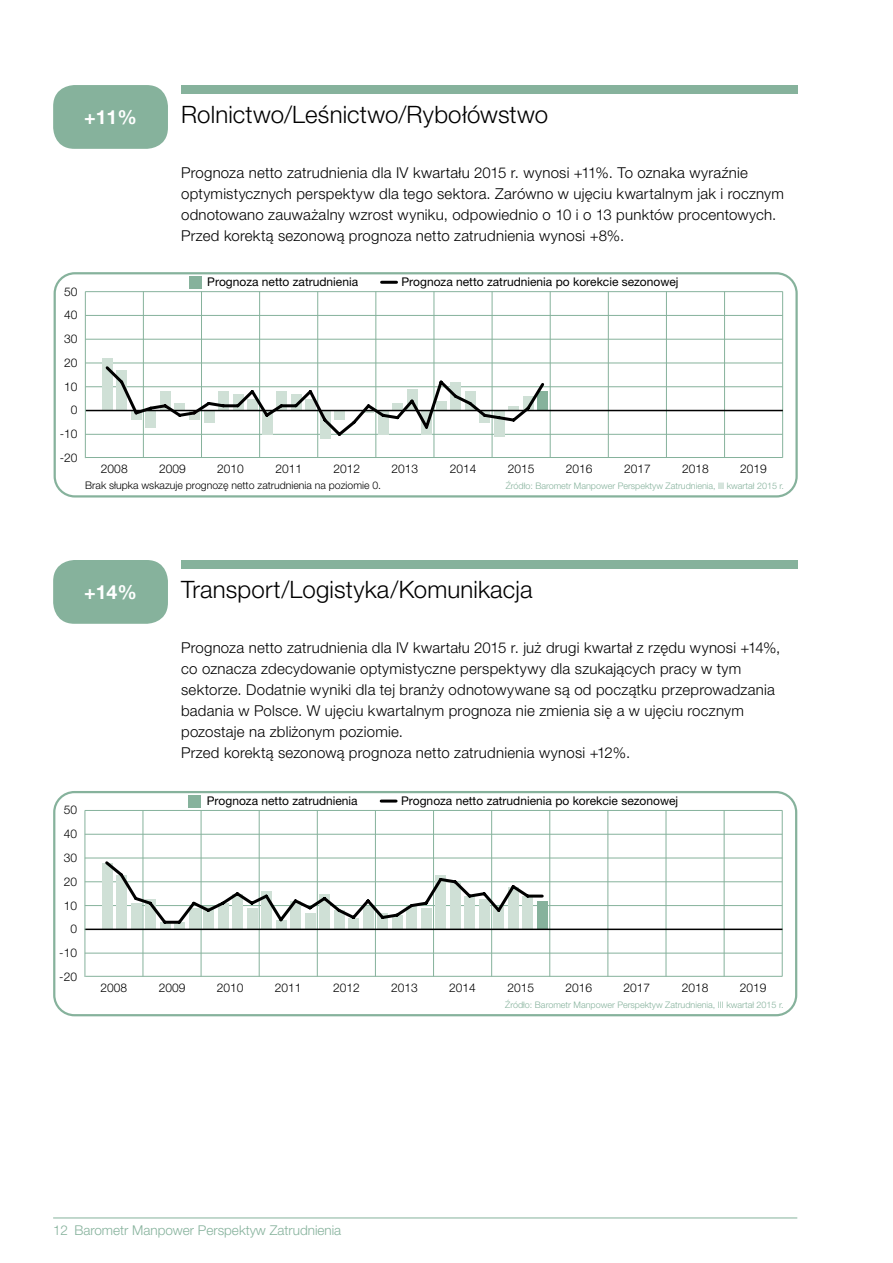
<style>
.page{position:relative;width:893px;height:1263px;background:#fff}
.page>*{position:absolute;margin:0;border:0;box-sizing:border-box;transform-origin:0 0}
.t1{font:300 24px "Helvetica Neue LT Pro";letter-spacing:.005em;color:#000}
.t2{font:700 19.5px "Helvetica Neue LT Pro";color:#fff}
.t3{font:300 15px/21px "Helvetica Neue LT Pro";letter-spacing:.015em;color:#000}
.t4{font:300 13.5px "Helvetica Neue LT Pro";color:#86b29c}
.t5{font:12px "Helvetica Neue LT Pro";color:#000}
.t6{font:300 12px/23.7px "Helvetica Neue LT Std";color:#000;text-align:right}
.t7{font:300 10.5px "Helvetica Neue LT Pro";color:#000}
.t8{font:300 9px "Helvetica Neue LT Pro";color:#86b29c}
</style>
<div class="page">
<hr style="left:53px;top:1217px;width:744px;height:1px;background:#86b29c">
<div style="left:53px;top:85px;width:115px;height:64px;background:#86b29c;border-radius:21px"></div>
<svg style="left:54px;top:272px;width:744px;height:225px"></svg>
<svg style="left:53px;top:791px;width:744px;height:225px"></svg>
<div style="left:181px;top:85px;width:617px;height:9px;background:#86b29c"></div>
<div style="left:181px;top:560px;width:617px;height:8px;background:#86b29c"></div>
<div style="left:53px;top:560px;width:115px;height:64px;background:#86b29c;border-radius:21px"></div>
<h2 class="t2" style="left:84px;top:105px;width:54px">+11%</h2>
<h1 class="t1" style="left:181px;top:100px;width:369px">Rolnictwo/Leśnictwo/Rybołówstwo</h1>
<p class="t3" style="left:181px;top:162px;width:604px">Prognoza netto zatrudnienia dla IV kwartału 2015 r. wynosi +11%. To oznaka wyraźnie optymistycznych perspektyw dla tego sektora. Zarówno w ujęciu kwartalnym jak i rocznym odnotowano zauważalny wzrost wyniku, odpowiednio o 10 i o 13 punktów procentowych.<br>Przed korektą sezonową prognoza netto zatrudnienia wynosi +8%.</p>
<p class="t6" style="left:60px;top:279px;width:19px">50<br>40<br>30<br>20<br>10<br>0 -10 -20</p>
<p class="t5" style="left:207px;top:275px;width:152px">Prognoza netto zatrudnienia</p>
<p class="t5" style="left:402px;top:275px;width:279px">Prognoza netto zatrudnienia po korekcie sezonowej</p>
<p class="t6" style="left:101px;top:456px;width:28px">2008</p>
<p class="t6" style="left:159px;top:456px;width:28px">2009</p>
<p class="t6" style="left:217px;top:456px;width:28px">2010</p>
<p class="t6" style="left:275px;top:456px;width:28px">2011</p>
<p class="t6" style="left:333px;top:456px;width:28px">2012</p>
<p class="t6" style="left:392px;top:456px;width:28px">2013</p>
<p class="t6" style="left:450px;top:456px;width:28px">2014</p>
<p class="t6" style="left:508px;top:456px;width:28px">2015</p>
<p class="t6" style="left:566px;top:456px;width:28px">2016</p>
<p class="t6" style="left:624px;top:456px;width:28px">2017</p>
<p class="t6" style="left:682px;top:456px;width:28px">2018</p>
<p class="t6" style="left:740px;top:456px;width:28px">2019</p>
<p class="t7" style="left:85px;top:479px;width:297px">Brak słupka wskazuje prognozę netto zatrudnienia na poziomie 0.</p>
<p class="t8" style="left:506px;top:480px;width:280px">Źródło: Barometr Manpower Perspektyw Zatrudnienia, III kwartał 2015 r.</p>
<h2 class="t2" style="left:84px;top:580px;width:54px">+14%</h2>
<h1 class="t1" style="left:181px;top:575px;width:353px">Transport/Logistyka/Komunikacja</h1>
<p class="t3" style="left:181px;top:637px;width:601px">Prognoza netto zatrudnienia dla IV kwartału 2015 r. już drugi kwartał z rzędu wynosi +14%, co oznacza zdecydowanie optymistyczne perspektywy dla szukających pracy w tym sektorze. Dodatnie wyniki dla tej branży odnotowywane są od początku przeprowadzania badania w Polsce. W ujęciu kwartalnym prognoza nie zmienia się a w ujęciu rocznym pozostaje na zbliżonym poziomie.<br>Przed korektą sezonową prognoza netto zatrudnienia wynosi +12%.</p>
<p class="t6" style="left:59px;top:798px;width:19px">50<br>40<br>30<br>20<br>10<br>0 -10 -20</p>
<p class="t5" style="left:207px;top:793px;width:152px">Prognoza netto zatrudnienia</p>
<p class="t5" style="left:401px;top:794px;width:279px">Prognoza netto zatrudnienia po korekcie sezonowej</p>
<p class="t6" style="left:101px;top:975px;width:28px">2008</p>
<p class="t6" style="left:159px;top:975px;width:28px">2009</p>
<p class="t6" style="left:217px;top:975px;width:28px">2010</p>
<p class="t6" style="left:275px;top:975px;width:28px">2011</p>
<p class="t6" style="left:333px;top:975px;width:28px">2012</p>
<p class="t6" style="left:391px;top:975px;width:28px">2013</p>
<p class="t6" style="left:449px;top:975px;width:28px">2014</p>
<p class="t6" style="left:507px;top:975px;width:28px">2015</p>
<p class="t6" style="left:565px;top:975px;width:28px">2016</p>
<p class="t6" style="left:624px;top:975px;width:28px">2017</p>
<p class="t6" style="left:682px;top:975px;width:28px">2018</p>
<p class="t6" style="left:740px;top:975px;width:28px">2019</p>
<p class="t8" style="left:505px;top:999px;width:280px">Źródło: Barometr Manpower Perspektyw Zatrudnienia, III kwartał 2015 r.</p>
<p class="t4" style="left:53px;top:1222px;width:290px">12 Barometr Manpower Perspektyw Zatrudnienia</p>
</div>
